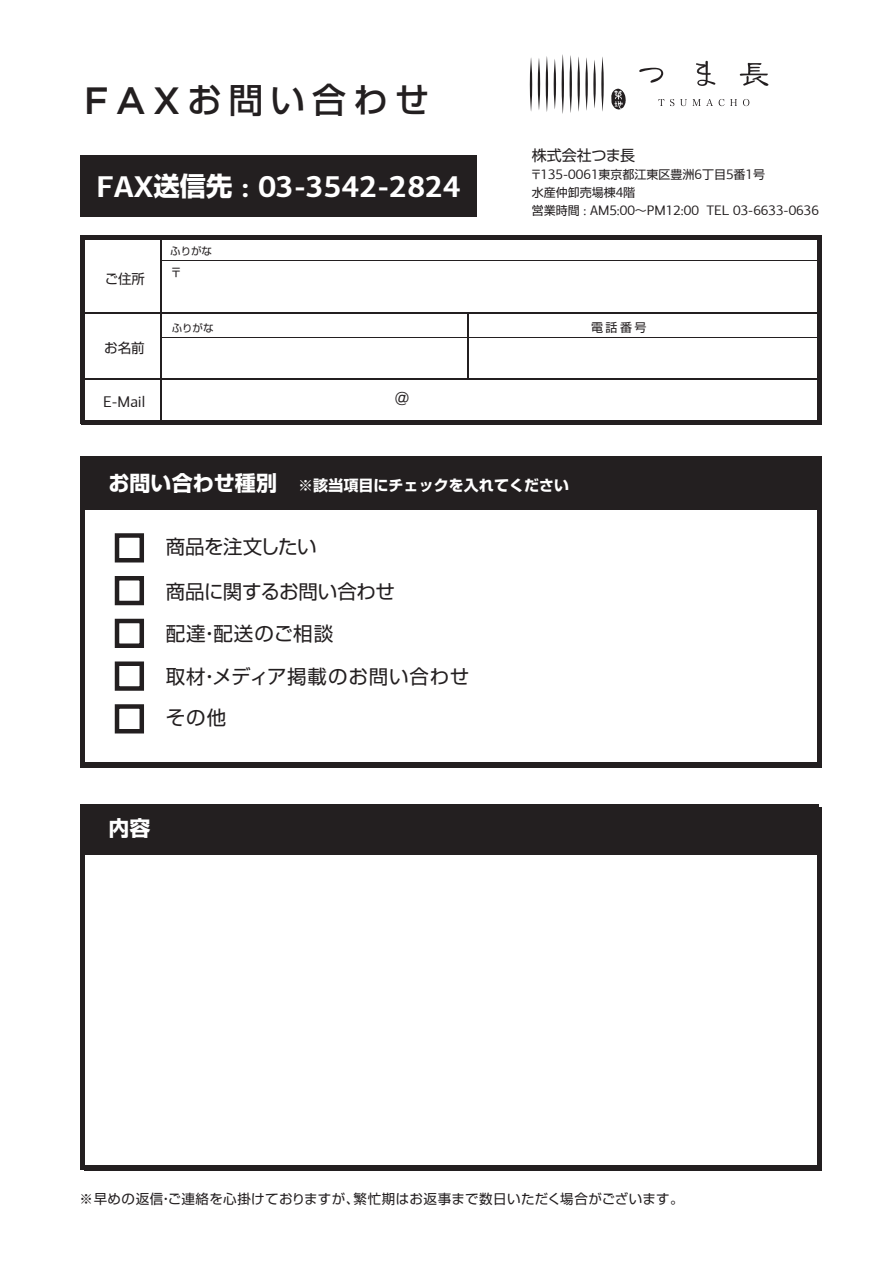
<style>
.page{position:relative;width:893px;height:1263px;background:#fff}
.page>*{position:absolute;margin:0;border:0;box-sizing:border-box;transform-origin:0 0}
.t1{font:500 34.5px "Shin Go Pro";letter-spacing:.2em;color:#231f20}
.t2{font:700 30.15px "Connections";letter-spacing:.005em;color:#fff}
.t3{font:700 21px "Shin Go Pr 5";color:#fff}
.t4{font:19.5px/42.3px "Shin Go Pr 5";color:#231f20}
.t5{font:19.5px "Shin Go Pr 5";letter-spacing:-.03em;color:#231f20}
.t6{font:15.45px "Connections";color:#231f20}
.t7{font:700 15px "Shin Go Pr 5";letter-spacing:.005em;color:#fff}
.t8{font:15px "Shin Go Pr 5";letter-spacing:-.005em;color:#231f20}
.t9{font:13.8px "Connections";color:#231f20}
.t10{font:13.5px "Shin Go Pr 5";letter-spacing:.025em;color:#231f20}
.t11{font:12px/18px "Shin Go Pr 5";color:#231f20}
.t12{font:10.5px "Shin Go Pr 5";color:#231f20}
.s1{font-family:"Gotham";font-size:37.95px}
.s2{font-family:"Shin Go Pr 5";font-size:26.25px}
.s3{font-family:"Connections";font-size:13.8px}
.s4{font-family:"Shin Go Pr 5";font-size:12px}
.s5{font-size:21px}
</style>
<div class="page">
<div style="left:80px;top:155px;width:397px;height:62px;background:#231f20"></div>
<div style="left:80px;top:236px;width:5px;height:188px;background:#231f20"></div>
<hr style="left:161px;top:237px;width:1px;height:185px;background:#231f20">
<hr style="left:467px;top:314px;width:2px;height:65px;background:#231f20">
<div style="left:817px;top:237px;width:5px;height:184px;background:#231f20"></div>
<div style="left:817px;top:459px;width:5px;height:308px;background:#231f20"></div>
<div style="left:80px;top:456px;width:5px;height:312px;background:#231f20"></div>
<hr style="left:85px;top:236px;width:737px;height:4px;background:#231f20">
<hr style="left:162px;top:260px;width:655px;height:1px;background:#231f20">
<hr style="left:162px;top:338px;width:655px;height:1px;background:#231f20">
<hr style="left:85px;top:313px;width:732px;height:1px;background:#231f20">
<hr style="left:85px;top:378px;width:732px;height:1px;background:#231f20">
<hr style="left:82px;top:420px;width:740px;height:4px;background:#231f20">
<div style="left:85px;top:456px;width:737px;height:5px;background:#231f20"></div>
<div style="left:85px;top:762px;width:737px;height:6px;background:#231f20"></div>
<hr style="left:530px;top:57px;width:2px;height:55px;background:#231f20;border-radius:50%">
<hr style="left:538px;top:58px;width:2px;height:52px;background:#231f20;border-radius:50%">
<hr style="left:546px;top:56px;width:2px;height:56px;background:#231f20;border-radius:50%">
<hr style="left:554px;top:59px;width:2px;height:50px;background:#231f20;border-radius:50%">
<hr style="left:562px;top:54px;width:2px;height:60px;background:#231f20;border-radius:50%">
<hr style="left:569px;top:55px;width:3px;height:58px;background:#231f20;border-radius:50%">
<hr style="left:577px;top:56px;width:3px;height:56px;background:#231f20;border-radius:50%">
<hr style="left:585px;top:57px;width:3px;height:54px;background:#231f20;border-radius:50%">
<hr style="left:593px;top:60px;width:3px;height:48px;background:#231f20;border-radius:50%">
<hr style="left:601px;top:56px;width:3px;height:56px;background:#231f20;border-radius:50%">
<svg style="left:611px;top:89px;width:15px;height:21px"></svg>
<svg style="left:639px;top:68px;width:24px;height:15px"></svg>
<svg style="left:740px;top:63px;width:29px;height:23px"></svg>
<svg style="left:696px;top:61px;width:20px;height:25px"></svg>
<svg style="left:658px;top:99px;width:6px;height:7px"></svg>
<svg style="left:670px;top:99px;width:4px;height:7px"></svg>
<svg style="left:680px;top:99px;width:33px;height:7px"></svg>
<svg style="left:719px;top:99px;width:5px;height:7px"></svg>
<svg style="left:730px;top:99px;width:7px;height:7px"></svg>
<svg style="left:743px;top:99px;width:6px;height:7px"></svg>
<div style="left:115px;top:533px;width:29px;height:29px;border:4px solid #231f20"></div>
<div style="left:115px;top:576px;width:29px;height:29px;border:4px solid #231f20"></div>
<div style="left:115px;top:619px;width:29px;height:29px;border:4px solid #231f20"></div>
<div style="left:115px;top:662px;width:29px;height:29px;border:4px solid #231f20"></div>
<div style="left:115px;top:704px;width:29px;height:30px;border:4px solid #231f20"></div>
<div style="left:82px;top:459px;width:737px;height:50px;background:#231f20"></div>
<div style="left:817px;top:807px;width:5px;height:363px;background:#231f20"></div>
<div style="left:80px;top:804px;width:5px;height:366px;background:#231f20"></div>
<div style="left:85px;top:1165px;width:737px;height:5px;background:#231f20"></div>
<div style="left:82px;top:804px;width:737px;height:50px;background:#231f20"></div>
<h1 class="t1" style="left:84px;top:71px;width:347px"><span class="s1">FAX</span>お問い合わせ</h1>
<h2 class="t2" style="left:96px;top:168px;width:366px">FAX<span class="s2">送信先</span> : 03-3542-2824</h2>
<p class="t10" style="left:105px;top:268px;width:42px">ご住所</p>
<p class="t10" style="left:104px;top:337px;width:42px">お名前</p>
<p class="t6" style="left:103px;top:393px;width:44px">E-Mail</p>
<p class="t12" style="left:170px;top:242px;width:43px">ふりがな</p>
<p class="t11" style="left:170px;top:263px;width:13px">〒</p>
<p class="t12" style="left:172px;top:319px;width:43px">ふりがな</p>
<p class="t8" style="left:532px;top:143px;width:105px">株式会社つま長</p>
<p class="t11" style="left:530px;top:164px;width:237px">〒<span class="s3">135-0061</span>東京都江東区豊洲<span class="s3">6</span>丁目<span class="s3">5</span>番<span class="s3">1</span>号水産仲卸売場棟<span class="s3">4</span>階</p>
<p class="t9" style="left:532px;top:203px;width:289px"><span class="s4">営業時間</span> : AM5:00<span class="s4">～</span>PM12:00 TEL 03-6633-0636</p>
<p class="t11" style="left:591px;top:317px;width:57px">電話番号</p>
<p class="t7" style="left:108px;top:474px;width:462px"><span class="s5">お問い合わせ種別　</span>※該当項目にチェックを入れてください</p>
<h3 class="t5" style="left:166px;top:531px;width:152px">商品を注文したい</h3>
<h3 class="t4" style="left:166px;top:569px;width:305px">商品に関するお問い合わせ<br>配達・配送のご相談<br>取材・メディア掲載のお問い合わせ</h3>
<h3 class="t4" style="left:166px;top:694px;width:62px">その他</h3>
<h3 class="t3" style="left:108px;top:812px;width:44px">内容</h3>
<p class="t10" style="left:80px;top:1188px;width:605px">※早めの返信・ご連絡を心掛けておりますが、繁忙期はお返事まで数日いただく場合がございます。</p>
</div>
